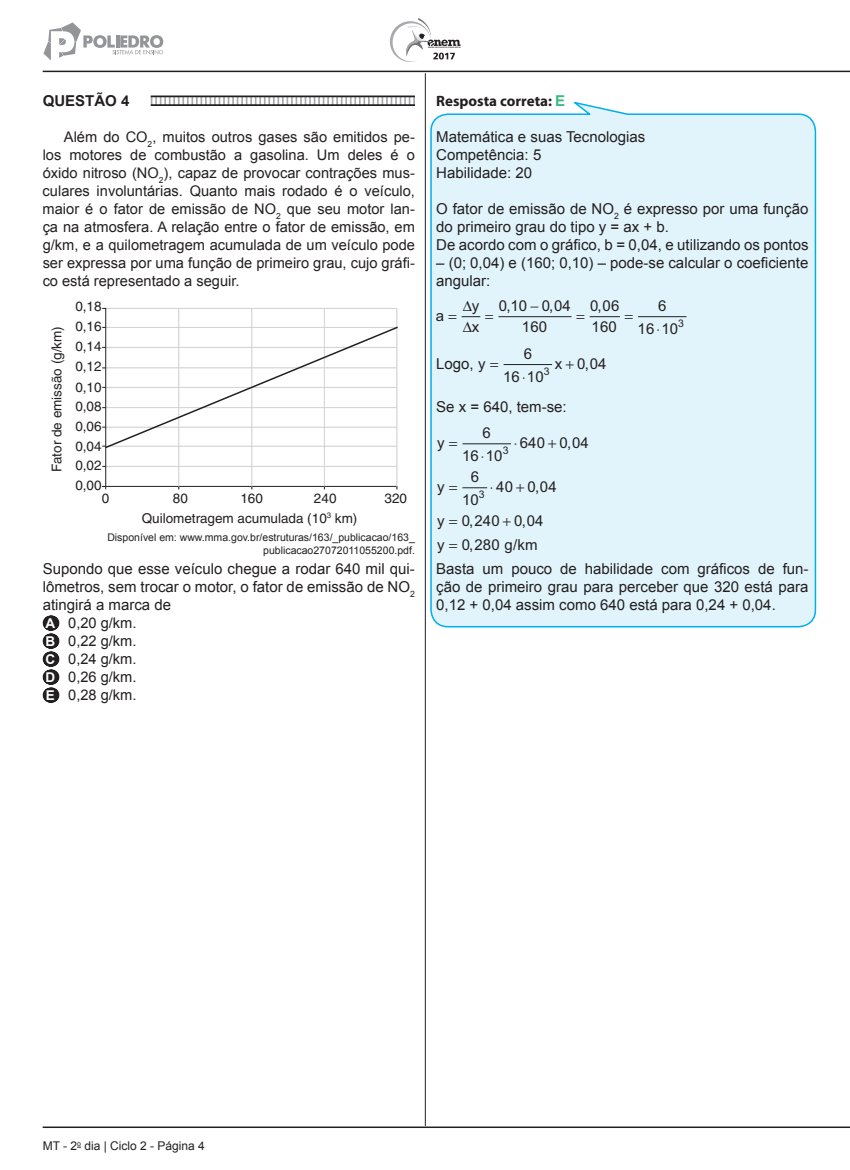
<style>
.page{position:relative;width:850px;height:1170px;background:#fff}
.page>*{position:absolute;margin:0;border:0;box-sizing:border-box;transform-origin:0 0}
.t1{font:15px/18px "Arial";color:#231f20}
.t2{font:700 15px "Myriad Pro";color:#231f20}
.t3{font:700 15px "Arial";color:#231f20}
.t4{font:14.7px/18px "Arial";color:#231f20;text-align:justify}
.t5{font:13.5px/20px "Helvetica";color:#231f20;text-align:justify}
.t6{font:12px "Arial";color:#231f20}
.t7{font:10.5px/13.5px "Arial";color:#231f20;text-align:right}
.s1{font-weight:700;font-size:13.5px;color:#fff}
.s2{font-family:"Arial";color:#38b983}
</style>
<div class="page">
<div style="left:430px;top:102px;width:386px;height:526px;background:#e1f4fc"></div>
<hr style="left:425px;top:73px;width:1px;height:1053px;background:#231f20">
<hr style="left:43px;top:71px;width:806px;height:1px;background:#231f20">
<hr style="left:43px;top:1126px;width:806px;height:2px;background:#231f20">
<svg style="left:390px;top:18px;width:70px;height:44px"></svg>
<svg style="left:43px;top:22px;width:120px;height:39px"></svg>
<svg style="left:151px;top:97px;width:264px;height:7px"></svg>
<svg style="left:50px;top:616px;width:2px;height:87px"></svg>
<hr style="left:151px;top:95px;width:264px;height:2px;background:#231f20">
<hr style="left:151px;top:104px;width:264px;height:2px;background:#231f20">
<svg style="left:102px;top:308px;width:296px;height:182px"></svg>
<hr style="left:498px;top:316px;width:73px;height:1px;background:#231f20">
<hr style="left:589px;top:316px;width:31px;height:1px;background:#231f20">
<hr style="left:638px;top:316px;width:48px;height:1px;background:#231f20">
<hr style="left:503px;top:364px;width:49px;height:1px;background:#231f20">
<hr style="left:462px;top:443px;width:49px;height:1px;background:#231f20">
<svg style="left:448px;top:315px;width:45px;height:4px"></svg>
<svg style="left:576px;top:315px;width:8px;height:4px"></svg>
<svg style="left:625px;top:315px;width:7px;height:4px"></svg>
<svg style="left:490px;top:363px;width:8px;height:3px"></svg>
<svg style="left:566px;top:361px;width:8px;height:8px"></svg>
<svg style="left:449px;top:442px;width:8px;height:4px"></svg>
<svg style="left:548px;top:440px;width:8px;height:8px"></svg>
<svg style="left:449px;top:486px;width:38px;height:4px"></svg>
<svg style="left:516px;top:484px;width:8px;height:8px"></svg>
<svg style="left:449px;top:520px;width:8px;height:4px"></svg>
<svg style="left:503px;top:518px;width:8px;height:8px"></svg>
<svg style="left:449px;top:544px;width:8px;height:4px"></svg>
<p class="t3" style="left:43px;top:90px;width:88px">QUESTÃO 4</p>
<p class="t4" style="left:43px;top:128px;width:374px;text-indent:21px">Além do CO<sub>2</sub>, muitos outros gases são emitidos pe&shy;los motores de combustão a gasolina. Um deles é o óxido nitroso (NO<sub>2</sub>), capaz de provocar contrações mus&shy;culares involuntárias. Quanto mais rodado é o veículo, maior é o fator de emissão de NO<sub>2</sub> que seu motor lan&shy;ça na atmosfera. A relação entre o fator de emissão, em g/km, e a quilometragem acumulada de um veículo pode ser expressa por uma função de primeiro grau, cujo gráfi&shy;co está representado a seguir.</p>
<p class="t5" style="left:47px;top:472px;width:147px;rotate:-90deg">Fator de emissão (g/km)</p>
<p class="t5" style="left:75px;top:296px;width:28px">0,18<br>0,16<br>0,14<br>0,12<br>0,10<br>0,08<br>0,06<br>0,04<br>0,02<br>0,00</p>
<p class="t5" style="left:102px;top:489px;width:9px">0</p>
<p class="t5" style="left:173px;top:489px;width:17px">80</p>
<p class="t5" style="left:240px;top:489px;width:24px">160</p>
<p class="t5" style="left:314px;top:489px;width:24px">240</p>
<p class="t5" style="left:384px;top:489px;width:24px">320</p>
<p class="t5" style="left:142px;top:508px;width:217px">Quilometragem acumulada (10<sup>3</sup> km)</p>
<p class="t7" style="left:107px;top:530px;width:309px">Disponível em: www.mma.gov.br/estruturas/163/_publicacao/163_ publicacao27072011055200.pdf.</p>
<p class="t1" style="left:43px;top:560px;width:374px;text-align:justify">Supondo que esse veículo chegue a rodar 640 mil qui&shy;lômetros, sem trocar o motor, o fator de emissão de NO<sub>2 </sub>atingirá a marca de</p>
<p class="t4" style="left:45px;top:614px;width:93px"><span class="s1">A</span> 0,20 g/km.<br><span class="s1">B</span> 0,22 g/km.<br><span class="s1">C</span> 0,24 g/km.<br><span class="s1">D</span> 0,26 g/km.<br><span class="s1">E</span> 0,28 g/km.</p>
<p class="t2" style="left:436px;top:91px;width:130px">Resposta correta: <span class="s2">E</span></p>
<p class="t1" style="left:436px;top:128px;width:210px">Matemática e suas Tecnologias<br>Competência: 5<br>Habilidade: 20</p>
<p class="t1" style="left:436px;top:200px;width:374px">O fator de emissão de NO<sub>2</sub> é expresso por uma função do primeiro grau do tipo y = ax + b.<br>De acordo com o gráfico, b = 0,04, e utilizando os pontos</p>
<p class="t1" style="left:436px;top:254px;width:374px">– (0; 0,04) e (160; 0,10) – pode-se calcular o coeficiente angular:</p>
<p class="t1" style="left:435px;top:306px;width:10px">a</p>
<p class="t1" style="left:462px;top:295px;width:18px;line-height:21.3px">∆y ∆x</p>
<p class="t1" style="left:499px;top:295px;width:73px;line-height:21.3px;text-align:center">010 004<br>160</p>
<p class="t1" style="left:590px;top:295px;width:31px;line-height:21.3px">006<br>160</p>
<p class="t1" style="left:637px;top:294px;width:48px;line-height:23px;text-align:center">6<br>16 10<sup>3</sup></p>
<p class="t1" style="left:506px;top:296px;width:6px">,</p>
<p class="t1" style="left:549px;top:296px;width:6px">,</p>
<p class="t1" style="left:597px;top:296px;width:6px">,</p>
<p class="t1" style="left:503px;top:342px;width:42px;line-height:23px;text-indent:21px">6<br>16 10</p>
<p class="t1" style="left:577px;top:354px;width:31px">004</p>
<p class="t1" style="left:436px;top:354px;width:51px">Logo, y</p>
<p class="t1" style="left:555px;top:354px;width:9px">x</p>
<p class="t7" style="left:543px;top:364px;width:7px">3</p>
<p class="t1" style="left:584px;top:354px;width:6px">,</p>
<p class="t1" style="left:436px;top:398px;width:132px">Se x = 640, tem-se:</p>
<p class="t1" style="left:437px;top:433px;width:9px">y</p>
<p class="t1" style="left:437px;top:477px;width:9px">y</p>
<p class="t1" style="left:437px;top:509px;width:9px;line-height:24px">y y</p>
<p class="t1" style="left:462px;top:421px;width:42px;line-height:23px;text-indent:21px">6<br>16 10</p>
<p class="t1" style="left:462px;top:465px;width:19px;line-height:23px;text-align:center">6<br>10</p>
<p class="t1" style="left:461px;top:509px;width:83px;line-height:24px">0 240 004<br>0 280 g/km</p>
<p class="t1" style="left:513px;top:433px;width:77px">⋅640 0 04</p>
<p class="t1" style="left:490px;top:477px;width:68px">⋅40 0 04</p>
<p class="t1" style="left:567px;top:433px;width:6px">,</p>
<p class="t7" style="left:502px;top:444px;width:7px">3</p>
<p class="t1" style="left:535px;top:477px;width:6px">,</p>
<p class="t7" style="left:479px;top:488px;width:7px">3</p>
<p class="t1" style="left:469px;top:512px;width:6px">,</p>
<p class="t1" style="left:521px;top:512px;width:6px">,</p>
<p class="t1" style="left:436px;top:532px;width:374px;line-height:24.2px;text-indent:33px">,<br>Basta um pouco de habilidade com gráficos de fun-</p>
<p class="t1" style="left:436px;top:578px;width:374px">ção de primeiro grau para perceber que 320 está para<br>0,12 + 0,04 assim como 640 está para 0,24 + 0,04.</p>
<p class="t6" style="left:43px;top:1138px;width:164px">MT - 2<sup>o</sup> dia | Ciclo 2 - Página 4</p>
</div>
